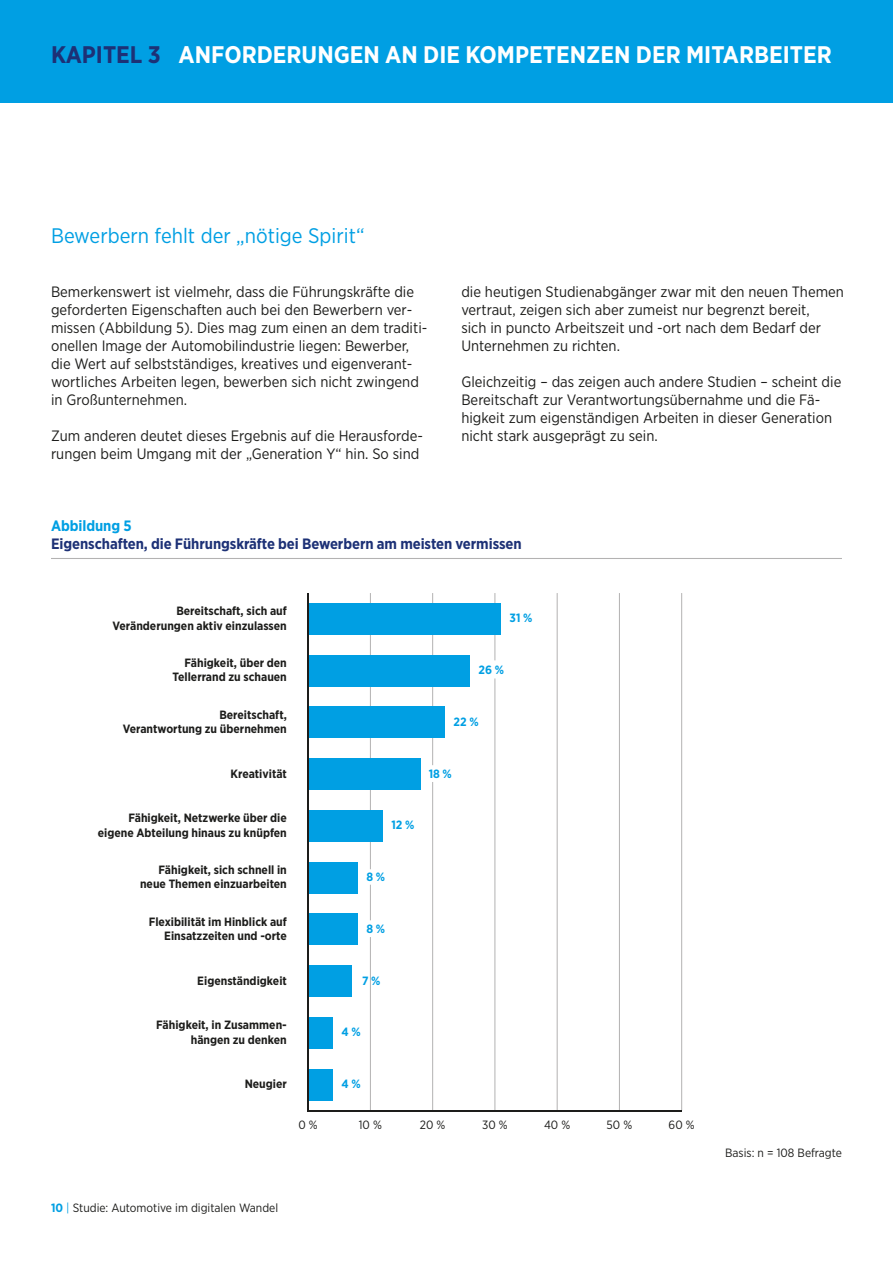
<style>
.page{position:relative;width:893px;height:1263px;background:#fff}
.page>*{position:absolute;margin:0;border:0;box-sizing:border-box;transform-origin:0 0}
.t1{font:700 24px "Gotham Narrow";color:#fff}
.t2{font:21px "Gotham Narrow";color:#009fe3}
.t3{font:15px/18px "Gotham Narrow";color:#1d1d1b}
.t4{font:700 15px "Gotham Narrow";letter-spacing:-.005em;color:#1d3176}
.t5{font:700 15px "Gotham Narrow";letter-spacing:-.005em;color:#009fe3}
.t6{font:700 12px/14.4px "Gotham Narrow";color:#1d1d1b;text-align:right}
.t7{font:12px "Gotham Narrow";color:#1d1d1b}
.t8{font:700 12px "Gotham Narrow";color:#009fe3}
.s1{color:#1d3176}
.s2{font-weight:700;color:#009fe3}
.s3{color:#009fe3}
</style>
<div class="page">
<div style="left:0;top:0;width:893px;height:102px;background:#009fe3"></div>
<hr style="left:51px;top:558px;width:791px;height:1px;background:#b3b2b2">
<div style="left:308px;top:1069px;width:25px;height:31px;background:#009fe3"></div>
<div style="left:308px;top:914px;width:50px;height:31px;background:#009fe3"></div>
<hr style="left:370px;top:593px;width:1px;height:276px;background:#b3b2b2">
<hr style="left:370px;top:885px;width:1px;height:35px;background:#b3b2b2">
<hr style="left:370px;top:937px;width:1px;height:173px;background:#b3b2b2">
<hr style="left:432px;top:593px;width:1px;height:172px;background:#b3b2b2">
<hr style="left:432px;top:782px;width:1px;height:328px;background:#b3b2b2">
<hr style="left:494px;top:593px;width:1px;height:67px;background:#b3b2b2">
<hr style="left:494px;top:678px;width:1px;height:432px;background:#b3b2b2">
<hr style="left:557px;top:593px;width:1px;height:517px;background:#b3b2b2">
<hr style="left:619px;top:593px;width:1px;height:517px;background:#b3b2b2">
<hr style="left:681px;top:593px;width:1px;height:517px;background:#b3b2b2">
<div style="left:308px;top:1017px;width:25px;height:31px;background:#009fe3"></div>
<div style="left:308px;top:966px;width:44px;height:31px;background:#009fe3"></div>
<div style="left:308px;top:862px;width:50px;height:31px;background:#009fe3"></div>
<div style="left:308px;top:810px;width:75px;height:31px;background:#009fe3"></div>
<div style="left:308px;top:759px;width:112px;height:31px;background:#009fe3"></div>
<div style="left:308px;top:707px;width:137px;height:31px;background:#009fe3"></div>
<div style="left:308px;top:655px;width:162px;height:31px;background:#009fe3"></div>
<div style="left:308px;top:603px;width:193px;height:31px;background:#009fe3"></div>
<hr style="left:308px;top:1110px;width:374px;height:1px;background:#1d1d1b">
<hr style="left:307px;top:593px;width:2px;height:518px;background:#1d1d1b">
<h1 class="t1" style="left:51px;top:39px;width:782px"><span class="s1">KAPITEL 3</span> ANFORDERUNGEN AN DIE KOMPETENZEN DER MITARBEITER</h1>
<h2 class="t2" style="left:51px;top:223px;width:315px">Bewerbern fehlt der „nötige Spirit“</h2>
<p class="t3" style="left:51px;top:282px;width:378px">Bemerkenswert ist vielmehr, dass die Führungskräfte die geforderten Eigenschaften auch bei den Bewerbern ver&shy;missen (Abbildung 5). Dies mag zum einen an dem traditi&shy;onellen Image der Automobilindustrie liegen: Bewerber, die Wert auf selbstständiges, kreatives und eigenverant&shy;wortliches Arbeiten legen, bewerben sich nicht zwingend in Großunternehmen.</p>
<p class="t3" style="left:51px;top:426px;width:373px">Zum anderen deutet dieses Ergebnis auf die Herausforde&shy;rungen beim Umgang mit der „Generation Y“ hin. So sind</p>
<p class="t3" style="left:461px;top:282px;width:384px">die heutigen Studienabgänger zwar mit den neuen Themen vertraut, zeigen sich aber zumeist nur begrenzt bereit,<br>sich in puncto Arbeitszeit und -ort nach dem Bedarf der Unternehmen zu richten.</p>
<p class="t3" style="left:461px;top:372px;width:381px">Gleichzeitig – das zeigen auch andere Studien – scheint die Bereitschaft zur Verantwortungsübernahme und die Fä&shy;higkeit zum eigenständigen Arbeiten in dieser Generation nicht stark ausgeprägt zu sein.</p>
<p class="t5" style="left:51px;top:516px;width:82px">Abbildung 5</p>
<p class="t4" style="left:51px;top:534px;width:472px">Eigenschaften, die Führungskräfte bei Bewerbern am meisten vermissen</p>
<p class="t6" style="left:113px;top:604px;width:176px">Bereitschaft, sich auf<br>Veränderungen aktiv einzulassen</p>
<p class="t6" style="left:173px;top:655px;width:116px">Fähigkeit, über den<br>Tellerrand zu schauen</p>
<p class="t6" style="left:123px;top:707px;width:166px">Bereitschaft,<br>Verantwortung zu übernehmen</p>
<p class="t6" style="left:231px;top:766px;width:58px">Kreativität</p>
<p class="t6" style="left:98px;top:811px;width:191px">Fähigkeit, Netzwerke über die eigene Abteilung hinaus zu knüpfen</p>
<p class="t6" style="left:140px;top:862px;width:148px">Fähigkeit, sich schnell in neue Themen einzuarbeiten</p>
<p class="t6" style="left:149px;top:914px;width:140px">Flexibilität im Hinblick auf<br>Einsatzzeiten und -orte</p>
<p class="t8" style="left:510px;top:610px;width:24px">31 %</p>
<p class="t8" style="left:478px;top:662px;width:27px">26 %</p>
<p class="t8" style="left:454px;top:714px;width:27px">22 %</p>
<p class="t8" style="left:429px;top:766px;width:25px">18 %</p>
<p class="t8" style="left:391px;top:817px;width:24px">12 %</p>
<p class="t8" style="left:366px;top:869px;width:20px">8 %</p>
<p class="t8" style="left:366px;top:921px;width:20px">8 %</p>
<p class="t6" style="left:197px;top:973px;width:91px">Eigenständigkeit</p>
<p class="t6" style="left:156px;top:1018px;width:132px">Fähigkeit, in Zusammen&shy;hängen zu denken</p>
<p class="t8" style="left:362px;top:973px;width:20px">7 %</p>
<p class="t8" style="left:342px;top:1024px;width:21px">4 %</p>
<p class="t6" style="left:245px;top:1077px;width:44px">Neugier</p>
<p class="t8" style="left:342px;top:1076px;width:21px">4 %</p>
<p class="t7" style="left:298px;top:1117px;width:21px">0 %</p>
<p class="t7" style="left:359px;top:1117px;width:25px">10 %</p>
<p class="t7" style="left:420px;top:1117px;width:27px">20 %</p>
<p class="t7" style="left:482px;top:1117px;width:27px">30 %</p>
<p class="t7" style="left:544px;top:1117px;width:28px">40 %</p>
<p class="t7" style="left:607px;top:1117px;width:27px">50 %</p>
<p class="t7" style="left:669px;top:1117px;width:28px">60 %</p>
<p class="t7" style="left:51px;top:1200px;width:229px"><span class="s2">10</span> <span class="s3">|</span> Studie: Automotive im digitalen Wandel</p>
<p class="t7" style="left:725px;top:1145px;width:118px">Basis: n = 108 Befragte</p>
</div>
